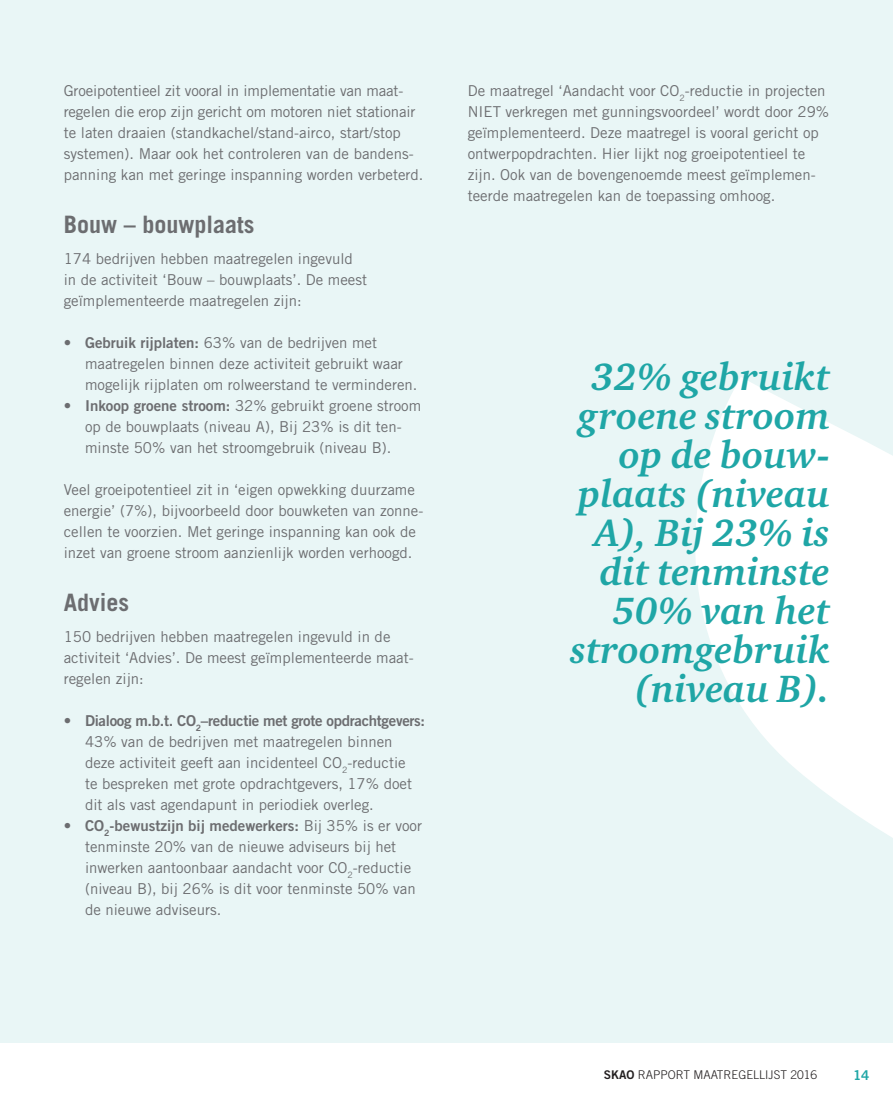
<style>
.page{position:relative;width:893px;height:1106px;background:#fff}
.page>*{position:absolute;margin:0;border:0;box-sizing:border-box;transform-origin:0 0}
.t1{font:italic 700 39px/39px "Charter ITC Std";color:#1fa6a6;text-align:right}
.kop_3{font:700 24px "Trade Gothic";color:#6c6d70}
.broodtekst{font:15px/21px "Trade Gothic";color:#6c6d70}
.t2{font:13.5px "Trade Gothic Bold Two";color:#1fa6a6}
.t3{font:300 12px "Trade Gothic";color:#231f20}
.s1{font-family:"Trade Gothic Bold Two"}
.s2{font-family:"Trade Gothic Bold Two";font-weight:400}
</style>
<div class="page">
<div style="left:0;top:0;width:893px;height:1042px;background:#e9f6f6"></div>
<svg style="left:695px;top:377px;width:198px;height:461px;fill:#fff"></svg>
<p class="broodtekst" style="left:64px;top:80px;width:361px">Groeipotentieel zit vooral in implementatie van maat&shy;regelen die erop zijn gericht om motoren niet stationair te laten draaien (standkachel/stand-airco, start/stop systemen). Maar ook het controleren van de bandens&shy;panning kan met geringe inspanning worden verbeterd.</p>
<p class="kop_3" style="left:64px;top:209px;width:192px">Bouw – bouwplaats</p>
<p class="broodtekst" style="left:64px;top:248px;width:305px">174 bedrijven hebben maatregelen ingevuld in de activiteit ‘Bouw – bouwplaats’. De meest geïmplementeerde maatregelen zijn:</p>
<p class="broodtekst" style="left:85px;top:332px;width:334px;text-indent:-21px"><span class="s1">• Gebruik rijplaten:</span> 63% van de bedrijven met maatregelen binnen deze activiteit gebruikt waar mogelijk rijplaten om rolweerstand te verminderen.</p>
<p class="broodtekst" style="left:64px;top:395px;width:359px;text-align:center"><span class="s1">• Inkoop groene stroom:</span> 32% gebruikt groene stroom op de bouwplaats (niveau A), Bij 23% is dit ten&shy;minste 50% van het stroomgebruik (niveau B).</p>
<p class="broodtekst" style="left:64px;top:479px;width:360px">Veel groeipotentieel zit in ‘eigen opwekking duurzame energie’ (7%), bijvoorbeeld door bouwketen van zonne&shy;cellen te voorzien. Met geringe inspanning kan ook de inzet van groene stroom aanzienlijk worden verhoogd.</p>
<p class="kop_3" style="left:64px;top:587px;width:67px">Advies</p>
<p class="broodtekst" style="left:64px;top:626px;width:350px">150 bedrijven hebben maatregelen ingevuld in de activiteit ‘Advies’. De meest geïmplementeerde maat&shy;regelen zijn:</p>
<p class="broodtekst" style="left:85px;top:710px;width:342px;text-indent:-21px"><span class="s1">• Dialoog m.b.t. CO</span><sub>2</sub><span class="s1">–reductie met grote opdrachtgevers:<br></span>43% van de bedrijven met maatregelen binnen deze activiteit geeft aan incidenteel CO<sub>2</sub>-reductie<br>te bespreken met grote opdrachtgevers, 17% doet dit als vast agendapunt in periodiek overleg.</p>
<p class="broodtekst" style="left:85px;top:815px;width:338px;text-indent:-21px"><span class="s1">• CO</span><sub>2</sub><span class="s1">-bewustzijn bij medewerkers:</span> Bij 35% is er voor tenminste 20% van de nieuwe adviseurs bij het inwerken aantoonbaar aandacht voor CO<sub>2</sub>-reductie (niveau B), bij 26% is dit voor tenminste 50% van de nieuwe adviseurs.</p>
<p class="broodtekst" style="left:468px;top:80px;width:363px">De maatregel ‘Aandacht voor CO<sub>2</sub>-reductie in projecten NIET verkregen met gunningsvoordeel’ wordt door 29% geïmplementeerd. Deze maatregel is vooral gericht op ontwerpopdrachten. Hier lijkt nog groeipotentieel te zijn. Ook van de bovengenoemde meest geïmplemen&shy;teerde maatregelen kan de toepassing omhoog.</p>
<p class="t1" style="left:571px;top:357px;width:261px">32% gebruikt groene stroom op de bouw&shy;plaats (niveau<br>A), Bij 23% is dit tenminste<br>50% van het stroomgebruik (niveau B).</p>
<p class="t3" style="left:604px;top:1067px;width:215px"><span class="s2">SKAO</span> RAPPORT MAATREGELLIJST 2016</p>
<p class="t2" style="left:853px;top:1066px;width:18px">14</p>
</div>
